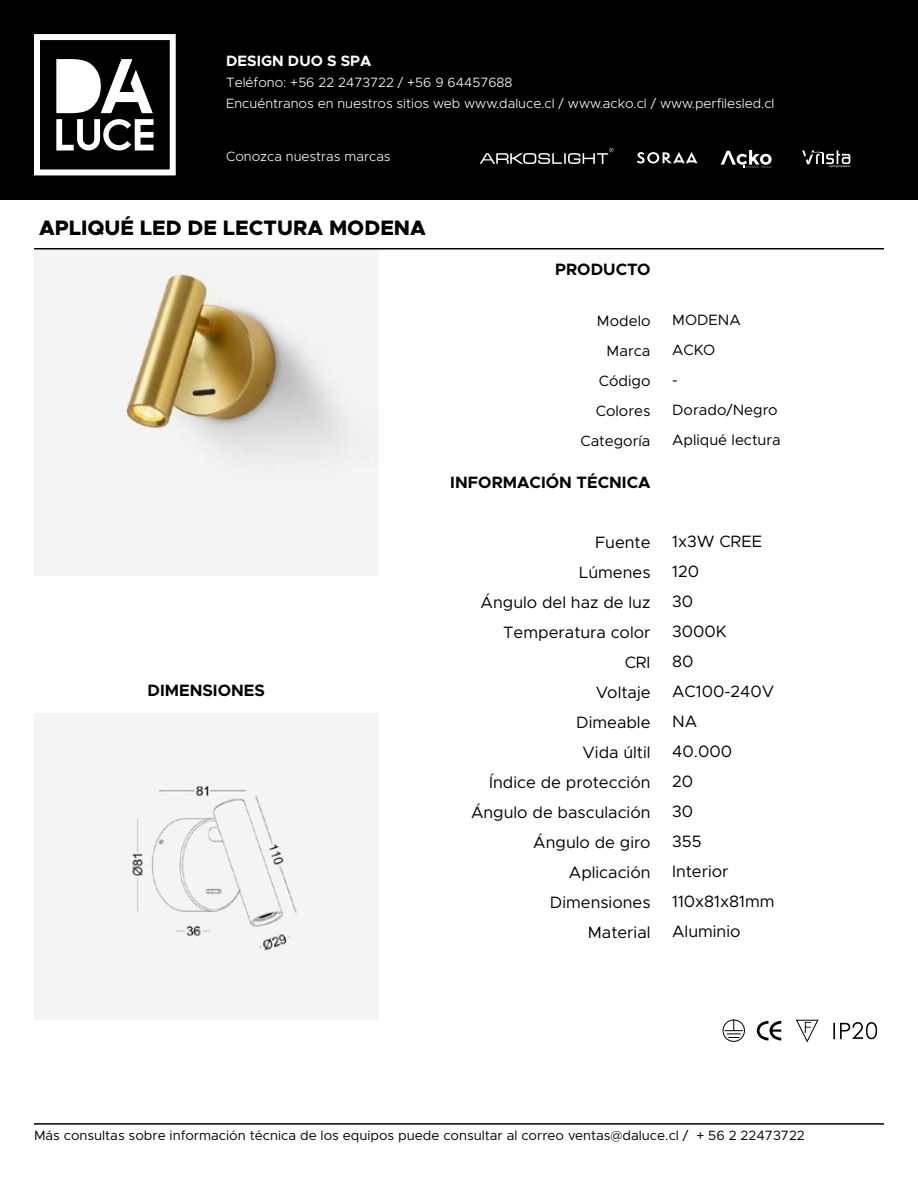
<style>
.page{position:relative;width:918px;height:1188px;background:#fff}
.page>*{position:absolute;margin:0;border:0;box-sizing:border-box;transform-origin:0 0}
.t1{font:800 21px "Metropolis";color:#000}
.t2{font:16.5px/30px "Metropolis";color:#000;text-align:right}
.t3{font:700 16.5px "Metropolis";color:#000}
.t4{font:15px/30px "Metropolis";color:#000;text-align:right}
.t5{font:700 15px "Metropolis";color:#fff}
.t6{font:300 13.5px/21px "Metropolis";color:#fff}
.t7{font:13.5px "Metropolis";color:#000}
</style>
<div class="page">
<div style="left:1px;top:0;width:917px;height:200px;background:#000"></div>
<div style="left:34px;top:34px;width:142px;height:141px;border:6px solid #fff"></div>
<svg style="left:56px;top:59px;width:97px;height:54px"></svg>
<svg style="left:56px;top:119px;width:98px;height:31px"></svg>
<svg style="left:480px;top:148px;width:134px;height:16px"></svg>
<svg style="left:721px;top:150px;width:51px;height:18px"></svg>
<svg style="left:637px;top:152px;width:60px;height:12px"></svg>
<svg style="left:802px;top:150px;width:48px;height:17px"></svg>
<img style="left:34px;top:249px;width:344px;height:327px">
<hr style="left:34px;top:248px;width:850px;height:1px;background:#000">
<hr style="left:34px;top:1123px;width:850px;height:2px;background:#000">
<div style="left:34px;top:713px;width:344px;height:307px;background:#f4f4f4"></div>
<svg style="left:723px;top:1020px;width:22px;height:22px"></svg>
<svg style="left:757px;top:1021px;width:24px;height:19px"></svg>
<svg style="left:796px;top:1020px;width:22px;height:22px"></svg>
<svg style="left:833px;top:1022px;width:44px;height:17px"></svg>
<p class="t5" style="left:226px;top:51px;width:147px">DESIGN DUO S SPA</p>
<p class="t6" style="left:226px;top:72px;width:550px">Teléfono: +56 22 2473722 / +56 9 64457688<br>Encuéntranos en nuestros sitios web www.daluce.cl / www.acko.cl / www.perfilesled.cl</p>
<p class="t6" style="left:226px;top:146px;width:166px">Conozca nuestras marcas</p>
<p class="t1" style="left:39px;top:214px;width:388px">APLIQUÉ LED DE LECTURA MODENA</p>
<p class="t3" style="left:148px;top:680px;width:119px">DIMENSIONES</p>
<p class="t3" style="left:555px;top:259px;width:97px">PRODUCTO</p>
<p class="t4" style="left:581px;top:306px;width:72px">Modelo<br>Marca<br>Código<br>Colores<br>Categoría</p>
<p class="t3" style="left:450px;top:472px;width:202px">INFORMACIÓN TÉCNICA</p>
<p class="t2" style="left:471px;top:528px;width:181px">Fuente<br>Lúmenes<br>Ángulo del haz de luz<br>Temperatura color<br>CRI<br>Voltaje<br>Dimeable<br>Vida últil<br>Índice de protección<br>Ángulo de basculación<br>Ángulo de giro<br>Aplicación<br>Dimensiones<br>Material</p>
<p class="t4" style="left:672px;top:305px;width:110px;text-align:left">MODENA<br>ACKO<br>-<br>Dorado/Negro<br>Apliqué lectura</p>
<p class="t2" style="left:672px;top:526px;width:104px;text-align:left">1x3W CREE<br>120<br>30<br>3000K<br>80<br>AC100-240V<br>NA<br>40.000<br>20<br>30<br>355<br>Interior<br>110x81x81mm<br>Aluminio</p>
<p class="t7" style="left:34px;top:1127px;width:772px">Más consultas sobre información técnica de los equipos puede consultar al correo ventas@daluce.cl / + 56 2 22473722</p>
</div>
